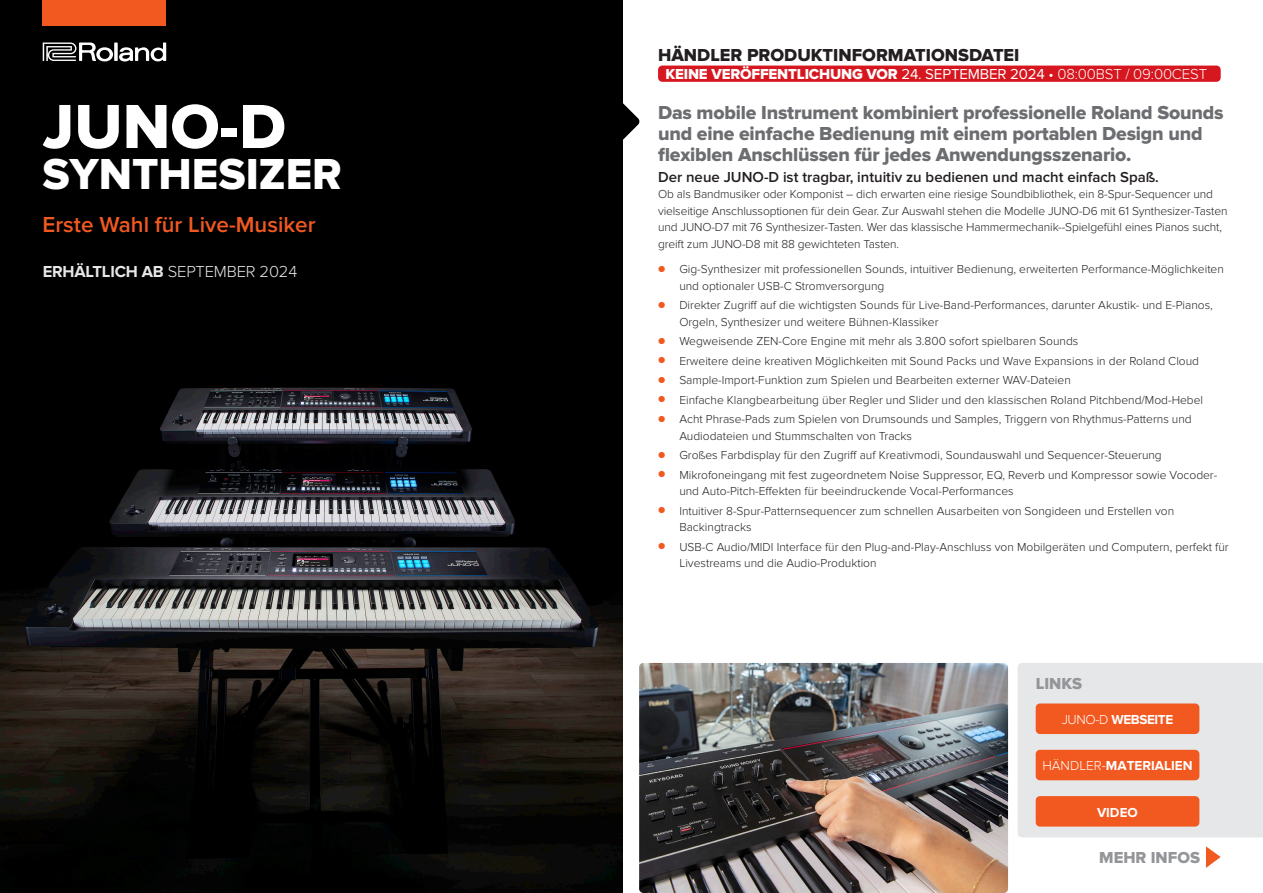
<style>
.page{position:relative;width:1263px;height:893px;background:#fff}
.page>*{position:absolute;margin:0;border:0;box-sizing:border-box;transform-origin:0 0}
.t1{font:64.5px "Proxima Nova Extrabld";color:#fff}
.t2{font:45px "Proxima Nova Extrabld";color:#fff}
.t3{font:600 22.5px "Proxima Nova";color:#f15921}
.t4{font:19.5px/21px "Proxima Nova Extrabld";letter-spacing:-.01em;color:#6c6d70}
.t5{font:18px "Proxima Nova Extrabld";color:#231f20}
.t6{font:300 16.5px "Proxima Nova";letter-spacing:-.01em;color:#e6e7e9}
.t7{font:16.5px "Proxima Nova Extrabld";color:#939598}
.t8{font:600 15px "Proxima Nova";color:#231f20}
.t9{font:15px "Proxima Nova Extrabld";letter-spacing:-.01em;color:#fff}
.t10{font:700 13.5px "Proxima Nova";color:#fff}
.t11{font:700 13.5px "Proxima Nova";letter-spacing:-.03em;color:#fff}
.t12{font:300 12px/16.5px "Proxima Nova";color:#231f20}
.s1{font-weight:700}
.s2{font-family:"Proxima Nova"}
.s3{font-family:"Proxima Nova";font-weight:300}
.s4{font-size:10.5px;color:#f15921}
.s5{font-weight:300}
</style>
<div class="page">
<img style="left:0;top:0;width:640px;height:893px">
<div style="left:43px;top:0;width:123px;height:26px;background:#f15921"></div>
<svg style="left:43px;top:43px;width:123px;height:21px"></svg>
<div style="left:1018px;top:663px;width:245px;height:174px;background:#e6e7e9"></div>
<div style="left:1036px;top:703px;width:163px;height:31px;background:#f15921;border-radius:4px"></div>
<svg style="left:1206px;top:846px;width:15px;height:22px"></svg>
<div style="left:1036px;top:750px;width:163px;height:30px;background:#f15921;border-radius:4px"></div>
<div style="left:1036px;top:796px;width:163px;height:31px;background:#f15921;border-radius:4px"></div>
<div style="left:658px;top:66px;width:563px;height:16px;background:#d7171f;border-radius:4px"></div>
<img style="left:639px;top:663px;width:369px;height:230px">
<p class="t1" style="left:43px;top:89px;width:245px">JUNO-D</p>
<p class="t2" style="left:43px;top:148px;width:301px">SYNTHESIZER</p>
<p class="t3" style="left:43px;top:212px;width:274px">Erste Wahl für Live-Musiker</p>
<p class="t6" style="left:43px;top:262px;width:256px"><span class="s1">ERHÄLTLICH AB</span> SEPTEMBER 2024</p>
<p class="t5" style="left:658px;top:45px;width:363px">HÄNDLER PRODUKTINFORMATIONSDATEI</p>
<p class="t9" style="left:665px;top:65px;width:543px">KEINE VERÖFFENTLICHUNG VOR <span class="s2">24. SEPTEMBER 2024</span> <span class="s3">• 08:00BST / 09:00CEST</span></p>
<p class="t4" style="left:658px;top:103px;width:567px">Das mobile Instrument kombiniert professionelle Roland Sounds und eine einfache Bedienung mit einem portablen Design und flexiblen Anschlüssen für jedes Anwendungsszenario.</p>
<p class="t8" style="left:658px;top:168px;width:502px">Der neue JUNO-D ist tragbar, intuitiv zu bedienen und macht einfach Spaß.</p>
<p class="t12" style="left:658px;top:186px;width:571px">Ob als Bandmusiker oder Komponist – dich erwarten eine riesige Soundbibliothek, ein 8-Spur-Sequencer und vielseitige Anschlussoptionen für dein Gear. Zur Auswahl stehen die Modelle JUNO-D6 mit 61 Synthesizer-Tasten und JUNO-D7 mit 76 Synthesizer-Tasten. Wer das klassische Hammermechanik--Spielgefühl eines Pianos sucht, greift zum JUNO-D8 mit 88 gewichteten Tasten.</p>
<p class="t12" style="left:679px;top:261px;width:546px;text-indent:-21px"><span class="s4">●</span> Gig-Synthesizer mit professionellen Sounds, intuitiver Bedienung, erweiterten Performance-Möglichkeiten und optionaler USB-C Stromversorgung</p>
<p class="t12" style="left:679px;top:297px;width:535px;text-indent:-21px"><span class="s4">●</span> Direkter Zugriff auf die wichtigsten Sounds für Live-Band-Performances, darunter Akustik- und E-Pianos,<br>Orgeln, Synthesizer und weitere Bühnen-Klassiker</p>
<p class="t12" style="left:658px;top:333px;width:422px"><span class="s4">●</span> Wegweisende ZEN-Core Engine mit mehr als 3.800 sofort spielbaren Sounds</p>
<p class="t12" style="left:658px;top:353px;width:542px"><span class="s4">●</span> Erweitere deine kreativen Möglichkeiten mit Sound Packs und Wave Expansions in der Roland Cloud</p>
<p class="t12" style="left:658px;top:372px;width:414px"><span class="s4">●</span> Sample-Import-Funktion zum Spielen und Bearbeiten externer WAV-Dateien</p>
<p class="t12" style="left:658px;top:392px;width:547px"><span class="s4">●</span> Einfache Klangbearbeitung über Regler und Slider und den klassischen Roland Pitchbend/Mod-Hebel</p>
<p class="t12" style="left:679px;top:411px;width:514px;text-indent:-21px"><span class="s4">●</span> Acht Phrase-Pads zum Spielen von Drumsounds und Samples, Triggern von Rhythmus-Patterns und<br>Audiodateien und Stummschalten von Tracks</p>
<p class="t12" style="left:658px;top:447px;width:505px"><span class="s4">●</span> Großes Farbdisplay für den Zugriff auf Kreativmodi, Soundauswahl und Sequencer-Steuerung</p>
<p class="t12" style="left:679px;top:467px;width:539px;text-indent:-21px"><span class="s4">●</span> Mikrofoneingang mit fest zugeordnetem Noise Suppressor, EQ, Reverb und Kompressor sowie Vocoder&shy;und Auto-Pitch-Effekten für beeindruckende Vocal-Performances</p>
<p class="t12" style="left:679px;top:503px;width:496px;text-indent:-21px"><span class="s4">●</span> Intuitiver 8-Spur-Patternsequencer zum schnellen Ausarbeiten von Songideen und Erstellen von<br>Backingtracks</p>
<p class="t12" style="left:679px;top:539px;width:551px;text-indent:-21px"><span class="s4">●</span> USB-C Audio/MIDI Interface für den Plug-and-Play-Anschluss von Mobilgeräten und Computern, perfekt für<br>Livestreams und die Audio-Produktion</p>
<p class="t7" style="left:1036px;top:674px;width:48px">LINKS</p>
<p class="t11" style="left:1062px;top:712px;width:113px"><span class="s5">JUNO-D</span> WEBSEITE</p>
<p class="t10" style="left:1042px;top:758px;width:152px"><span class="s5">HÄNDLER-</span>MATERIALIEN</p>
<p class="t10" style="left:1097px;top:804px;width:42px">VIDEO</p>
<p class="t7" style="left:1099px;top:848px;width:102px">MEHR INFOS</p>
</div>
